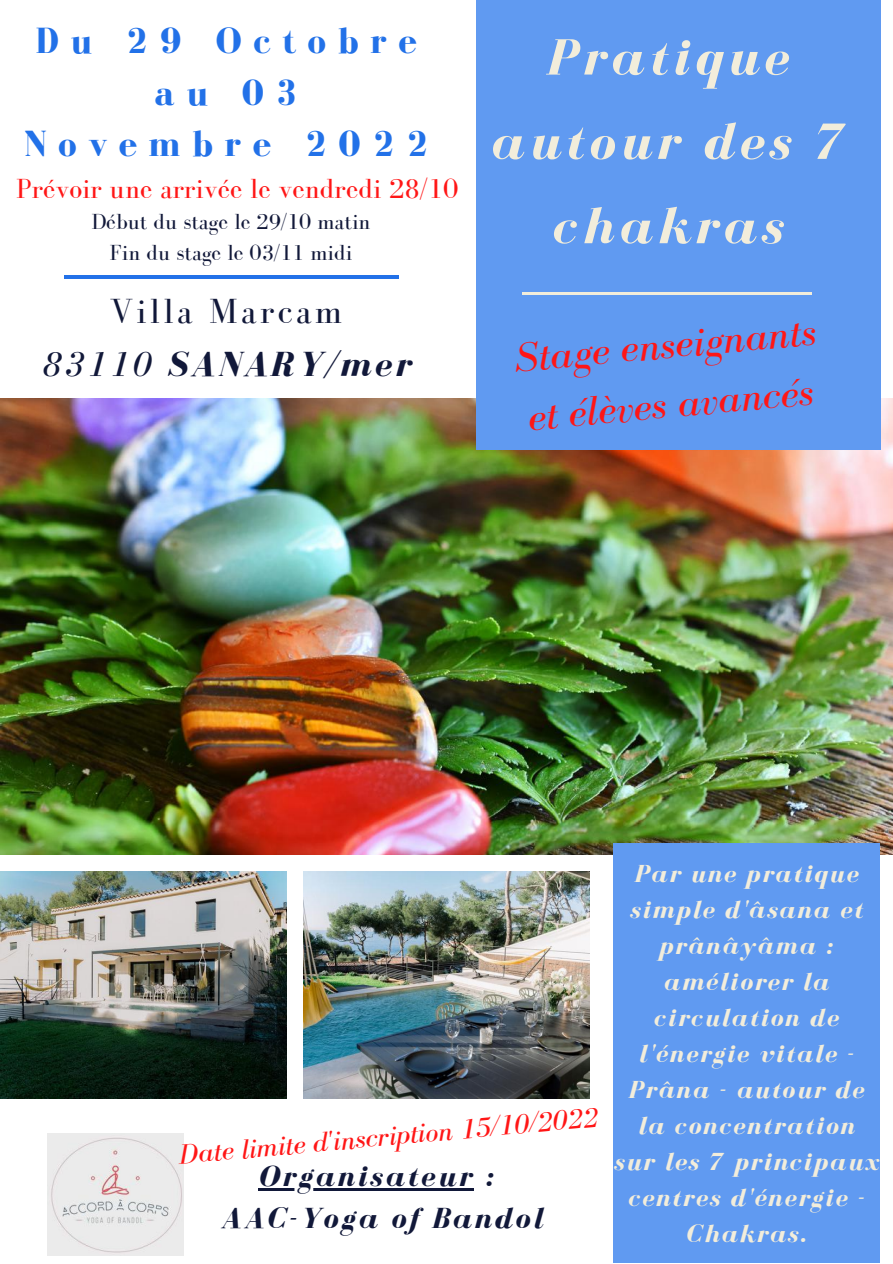
<style>
.page{position:relative;width:893px;height:1264px;background:#fff}
.page>*{position:absolute;margin:0;border:0;box-sizing:border-box;transform-origin:0 0}
.t1{font:italic 700 52.5px/84.3px "Bodoni FLF";letter-spacing:.09em;color:#f2eddb;text-align:center}
.t2{font:italic 42px/59.7px "Bodoni FLF";color:#ff1616}
.t3{font:700 37.5px/51.8px "Bodoni FLF";letter-spacing:.31em;color:#2271e8;text-align:center}
.t4{font:36px/52.8px "Bodoni FLF";letter-spacing:.09em;color:#111839;text-align:center}
.t5{font:italic 700 30px/41.5px "Bodoni FLF";letter-spacing:.09em;color:#111839;text-align:center}
.t6{font:italic 28.5px "Bodoni FLF";color:#ff1616}
.t7{font:28.5px "Bodoni FLF";color:#ff1616}
.t8{font:italic 700 25.35px/36px "Bodoni FLF";letter-spacing:.065em;color:#f2eddb;text-align:center}
.t9{font:22.5px/31.5px "Bodoni FLF";color:#111839;text-align:center}
.s1{font-style:italic}
.s2{font-weight:700;font-style:italic}
</style>
<div class="page">
<img style="left:0;top:399px;width:892px;height:455px">
<img style="left:0;top:871px;width:287px;height:227px">
<img style="left:303px;top:871px;width:286px;height:227px">
<div style="left:612px;top:843px;width:267px;height:419px;background:#609af1"></div>
<div style="left:475px;top:0;width:405px;height:450px;background:#609af1"></div>
<hr style="left:522px;top:292px;width:289px;height:3px;background:#f2eddb">
<hr style="left:64px;top:275px;width:334px;height:3px;background:#2271e8">
<img style="left:48px;top:1133px;width:136px;height:122px">
<hr style="left:258px;top:1188px;width:216px;height:2px;background:#111839">
<h3 class="t3" style="left:24px;top:14px;width:406px">Du 29 Octobre au 03<br>Novembre 2022</h3>
<p class="t7" style="left:16px;top:173px;width:443px">Prévoir une arrivée le vendredi 28/10</p>
<p class="t9" style="left:91px;top:205px;width:281px">Début du stage le 29/10 matin<br>Fin du stage le 03/11 midi</p>
<h3 class="t4" style="left:42px;top:285px;width:370px">Villa Marcam<br><span class="s1">83110</span> <span class="s2">SANARY/mer</span></h3>
<h1 class="t1" style="left:490px;top:15px;width:356px">Pratique autour des 7 chakras</h1>
<h2 class="t2" style="left:512px;top:328px;width:304px;rotate:-5deg">Stage enseignants et élèves avancés</h2>
<p class="t6" style="left:178px;top:1138px;width:422px;rotate:-5deg">Date limite d'inscription 15/10/2022</p>
<p class="t5" style="left:221px;top:1155px;width:323px">Organisateur :<br>AAC-Yoga of Bandol</p>
<p class="t8" style="left:613px;top:855px;width:266px">Par une pratique simple d'âsana et prânâyâma : améliorer la circulation de l'énergie vitale -<br>Prâna - autour de la concentration<br>sur les 7 principaux centres d'énergie -<br>Chakras.</p>
</div>
